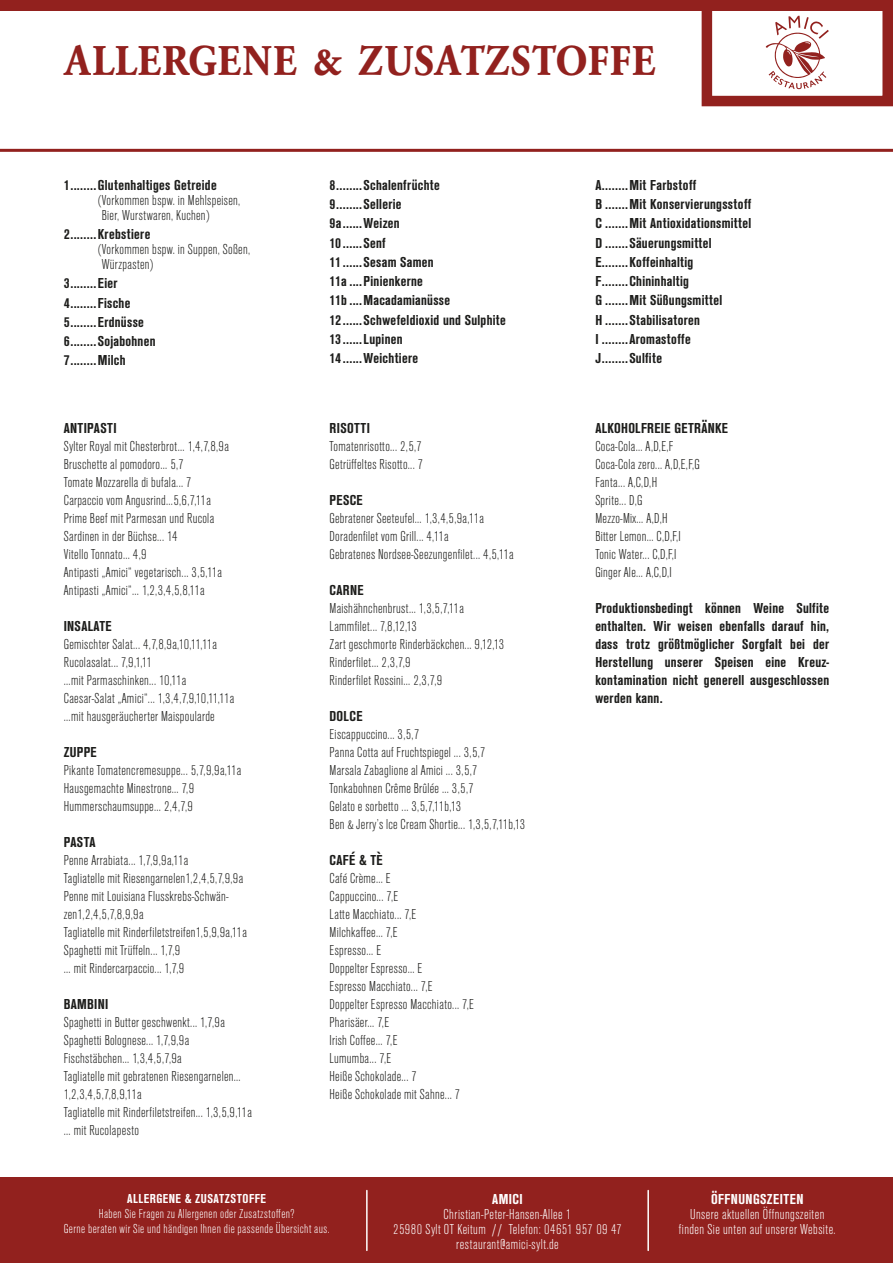
<style>
.page{position:relative;width:893px;height:1263px;background:#fff}
.page>*{position:absolute;margin:0;border:0;box-sizing:border-box;transform-origin:0 0}
.t1{font:700 condensed 43.5px "Garamond Std";color:#92211e}
.t2{font:300 condensed 15px/18px "Ancona";letter-spacing:.02em;color:#1d1d1b}
.t3{font:700 condensed 15px/19.2px "Ancona";letter-spacing:.02em;color:#1d1d1b}
.t4{font:300 condensed 15px/15px "Ancona";letter-spacing:.03em;color:#fff;text-align:center}
.t5{font:700 condensed 15px "Ancona";letter-spacing:.03em;color:#fff}
.t6{font:300 condensed 13.5px/15px "Ancona";letter-spacing:.03em;color:#fff;text-align:center}
.t7{font:700 condensed 13.5px "Ancona";letter-spacing:.03em;color:#fff}
</style>
<div class="page">
<hr style="left:0;top:149px;width:893px;height:3px;background:#92211e">
<div style="left:702px;top:0;width:191px;height:106px;border:10px solid #92211e"></div>
<svg style="left:766px;top:16px;width:63px;height:73px"></svg>
<div style="left:0;top:1178px;width:893px;height:85px;background:#92211e"></div>
<div style="left:0;top:0;width:893px;height:11px;background:#92211e"></div>
<hr style="left:892px;top:0;width:1px;height:106px;background:#92211e">
<hr style="left:366px;top:1190px;width:2px;height:60px;background:#fff">
<hr style="left:647px;top:1190px;width:2px;height:60px;background:#fff">
<h1 class="t1" style="left:64px;top:35px;width:594px">ALLERGENE &amp; ZUSATZSTOFFE</h1>
<p class="t3" style="left:64px;top:175px;width:154px">1........Glutenhaltiges Getreide</p>
<p class="t2" style="left:98px;top:193px;width:144px;line-height:15px">(Vorkommen bspw. in Mehlspeisen,<br>Bier, Wurstwaren, Kuchen)</p>
<p class="t3" style="left:64px;top:224px;width:88px">2........Krebstiere</p>
<p class="t2" style="left:98px;top:242px;width:154px;line-height:15px">(Vorkommen bspw. in Suppen, Soßen,<br>Würzpasten)</p>
<p class="t3" style="left:64px;top:274px;width:93px">3........Eier<br>4........Fische<br>5........Erdnüsse<br>6........Sojabohnen<br>7........Milch</p>
<p class="t3" style="left:64px;top:418px;width:54px">ANTIPASTI</p>
<p class="t2" style="left:64px;top:438px;width:167px">Sylter Royal mit Chesterbrot... 1,4,7,8,9a Bruschette al pomodoro... 5,7<br>Tomate Mozzarella di bufala... 7<br>Carpaccio vom Angusrind...5,6,7,11a Prime Beef mit Parmesan und Rucola Sardinen in der Büchse... 14<br>Vitello Tonnato... 4,9<br>Antipasti „Amici“ vegetarisch... 3,5,11a Antipasti „Amici“... 1,2,3,4,5,8,11a</p>
<p class="t3" style="left:64px;top:616px;width:50px">INSALATE</p>
<p class="t2" style="left:64px;top:636px;width:172px">Gemischter Salat... 4,7,8,9a,10,11,11a Rucolasalat... 7,9,1,11<br>...mit Parmaschinken... 10,11a Caesar-Salat „Amici“... 1,3,4,7,9,10,11,11a ...mit hausgeräucherter Maispoularde</p>
<p class="t3" style="left:64px;top:742px;width:35px">ZUPPE</p>
<p class="t2" style="left:64px;top:762px;width:179px">Pikante Tomatencremesuppe... 5,7,9,9a,11a<br>Hausgemachte Minestrone... 7,9<br>Hummerschaumsuppe... 2,4,7,9</p>
<p class="t3" style="left:64px;top:832px;width:33px">PASTA</p>
<p class="t2" style="left:64px;top:852px;width:185px">Penne Arrabiata... 1,7,9,9a,11a<br>Tagliatelle mit Riesengarnelen1,2,4,5,7,9,9a Penne mit Louisiana Flusskrebs-Schwän&shy;zen1,2,4,5,7,8,9,9a<br>Tagliatelle mit Rinderfiletstreifen1,5,9,9a,11a Spaghetti mit Trüffeln... 1,7,9<br>... mit Rindercarpaccio... 1,7,9</p>
<p class="t3" style="left:64px;top:994px;width:46px">BAMBINI</p>
<p class="t2" style="left:64px;top:1014px;width:190px">Spaghetti in Butter geschwenkt... 1,7,9a Spaghetti Bolognese... 1,7,9,9a Fischstäbchen... 1,3,4,5,7,9a<br>Tagliatelle mit gebratenen Riesengarnelen...<br>1,2,3,4,5,7,8,9,11a<br>Tagliatelle mit Rinderfiletstreifen... 1,3,5,9,11a ... mit Rucolapesto</p>
<p class="t3" style="left:330px;top:175px;width:178px">8........Schalenfrüchte<br>9........Sellerie<br>9a......Weizen<br>10......Senf<br>11......Sesam Samen<br>11a....Pinienkerne<br>11b....Macadamianüsse<br>12......Schwefeldioxid und Sulphite<br>13......Lupinen<br>14......Weichtiere</p>
<p class="t3" style="left:330px;top:418px;width:42px">RISOTTI</p>
<p class="t2" style="left:330px;top:438px;width:95px">Tomatenrisotto... 2,5,7<br>Getrüffeltes Risotto... 7</p>
<p class="t3" style="left:330px;top:490px;width:35px">PESCE</p>
<p class="t2" style="left:330px;top:510px;width:186px">Gebratener Seeteufel... 1,3,4,5,9a,11a<br>Doradenfilet vom Grill... 4,11a<br>Gebratenes Nordsee-Seezungenfilet... 4,5,11a</p>
<p class="t3" style="left:330px;top:580px;width:36px">CARNE</p>
<p class="t2" style="left:330px;top:600px;width:176px">Maishähnchenbrust... 1,3,5,7,11a<br>Lammfilet... 7,8,12,13<br>Zart geschmorte Rinderbäckchen... 9,12,13<br>Rinderfilet... 2,3,7,9<br>Rinderfilet Rossini... 2,3,7,9</p>
<p class="t3" style="left:330px;top:706px;width:34px">DOLCE</p>
<p class="t2" style="left:330px;top:726px;width:197px">Eiscappuccino... 3,5,7<br>Panna Cotta auf Fruchtspiegel ... 3,5,7<br>Marsala Zabaglione al Amici ... 3,5,7<br>Tonkabohnen Crême Brûlée ... 3,5,7<br>Gelato e sorbetto ... 3,5,7,11b,13<br>Ben &amp; Jerry’s lce Cream Shortie... 1,3,5,7,11b,13</p>
<p class="t3" style="left:330px;top:850px;width:55px">CAFÉ &amp; TÈ</p>
<p class="t2" style="left:330px;top:870px;width:146px">Café Crème... E<br>Cappuccino... 7,E<br>Latte Macchiato... 7,E<br>Milchkaffee... 7,E<br>Espresso... E<br>Doppelter Espresso... E<br>Espresso Macchiato... 7,E<br>Doppelter Espresso Macchiato... 7,E<br>Pharisäer... 7,E<br>Irish Coffee... 7,E<br>Lumumba... 7,E<br>Heiße Schokolade... 7<br>Heiße Schokolade mit Sahne... 7</p>
<p class="t3" style="left:595px;top:175px;width:158px">A........Mit Farbstoff<br>B .......Mit Konservierungsstoff<br>C .......Mit Antioxidationsmittel<br>D .......Säuerungsmittel<br>E........Koffeinhaltig<br>F........Chininhaltig<br>G .......Mit Süßungsmittel<br>H .......Stabilisatoren<br>I ........Aromastoffe<br>J........Sulfite</p>
<p class="t3" style="left:595px;top:418px;width:134px">ALKOHOLFREIE GETRÄNKE</p>
<p class="t2" style="left:595px;top:437px;width:106px">Coca-Cola... A,D,E,F<br>Coca-Cola zero... A,D,E,F,G<br>Fanta... A,C,D,H<br>Sprite... D,G<br>Mezzo-Mix... A,D,H<br>Bitter Lemon... C,D,F,I<br>Tonic Water... C,D,F,I<br>Ginger Ale... A,C,D,I</p>
<p class="t3" style="left:595px;top:599px;width:235px;line-height:18px;text-align:justify">Produktionsbedingt können Weine Sulfite enthalten. Wir weisen ebenfalls darauf hin, dass trotz größtmöglicher Sorgfalt bei der Herstellung unserer Speisen eine Kreuz&shy;kontamination nicht generell ausgeschlossen werden kann.</p>
<p class="t7" style="left:127px;top:1190px;width:140px">ALLERGENE &amp; ZUSATZSTOFFE</p>
<p class="t6" style="left:64px;top:1206px;width:267px">Haben Sie Fragen zu Allergenen oder Zusatzstoffen?<br>Gerne beraten wir Sie und händigen Ihnen die passende Übersicht aus.</p>
<p class="t5" style="left:492px;top:1190px;width:32px">AMICI</p>
<p class="t4" style="left:393px;top:1206px;width:230px">Christian-Peter-Hansen-Allee 1<br>25980 Sylt OT Keitum // Telefon: 04651 957 09 47 restaurant@amici-sylt.de</p>
<p class="t5" style="left:711px;top:1190px;width:94px">ÖFFNUNGSZEITEN</p>
<p class="t4" style="left:679px;top:1206px;width:158px">Unsere aktuellen Öffnungszeiten finden Sie unten auf unserer Website.</p>
</div>
